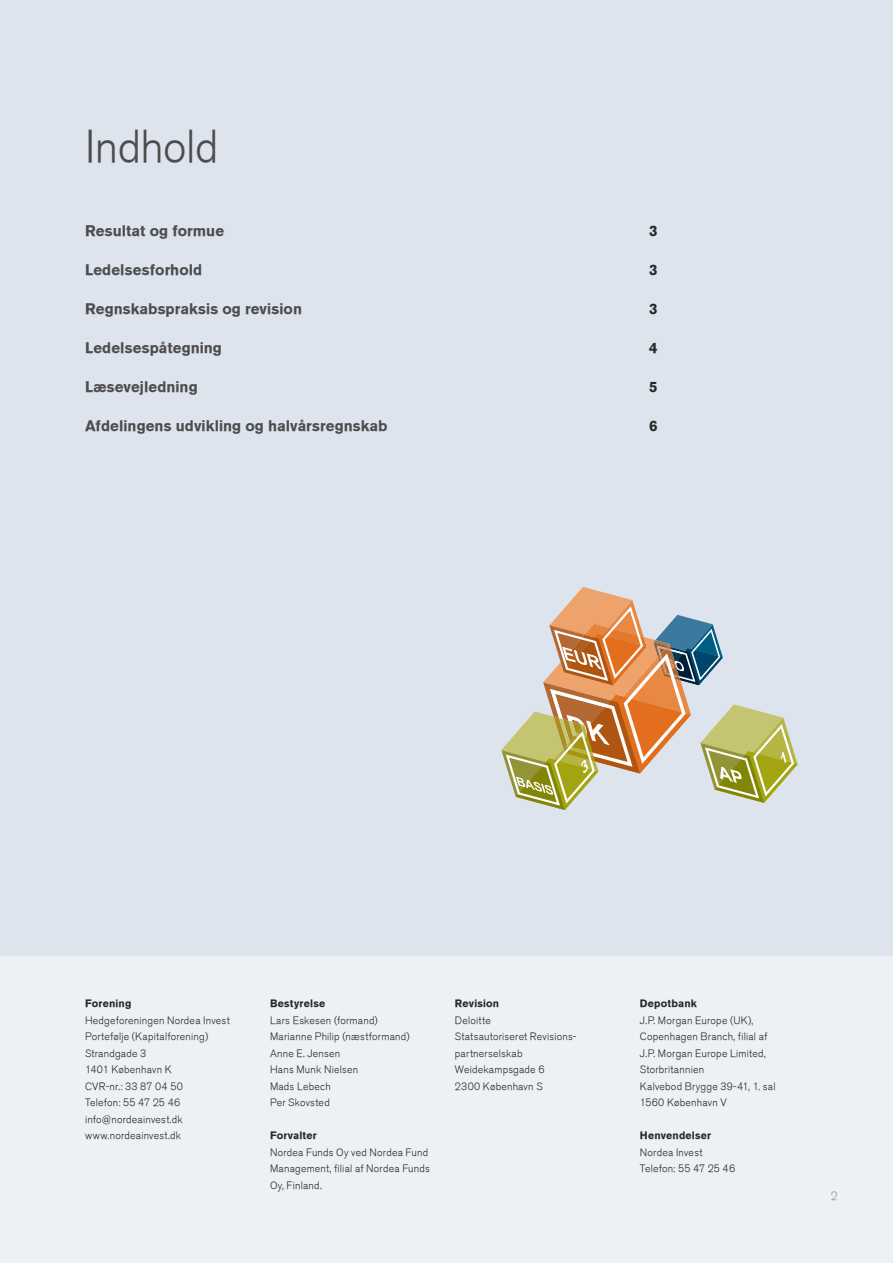
<style>
.page{position:relative;width:893px;height:1263px;background:#fff}
.page>*{position:absolute;margin:0;border:0;box-sizing:border-box;transform-origin:0 0}
.t1{font:300 45px "Akzidenz Grotesk Nordea";letter-spacing:-.01em;color:#4d4d4f}
.t2{font:700 15px "Akzidenz Grotesk Nordea";letter-spacing:.005em;color:#4d4d4f}
.t3{font:700 15px "Akzidenz Grotesk Nordea";color:#292829}
.t4{font:300 12px "Akzidenz Grotesk Nordea";color:#939598}
.t5{font:300 10.5px/16.5px "Akzidenz Grotesk Nordea";letter-spacing:.02em;color:#292829}
.t6{font:700 10.5px "Akzidenz Grotesk Nordea";letter-spacing:.02em;color:#292829}
.t7{font:300 10.5px "Akzidenz Grotesk Nordea";color:#939598}
</style>
<div class="page">
<div style="left:0;top:0;width:893px;height:957px;background:#dee4ed"></div>
<div style="left:0;top:957px;width:893px;height:306px;background:#edf1f6"></div>
<svg style="left:501px;top:587px;width:296px;height:223px;background:#cebfa4"></svg>
<h1 class="t1" style="left:85px;top:121px;width:135px">Indhold</h1>
<h2 class="t2" style="left:85px;top:222px;width:141px">Resultat og formue</h2>
<h2 class="t2" style="left:85px;top:261px;width:119px">Ledelsesforhold</h2>
<h2 class="t2" style="left:85px;top:300px;width:219px">Regnskabspraksis og revision</h2>
<h2 class="t2" style="left:85px;top:339px;width:138px">Ledelsespåtegning</h2>
<h2 class="t2" style="left:85px;top:378px;width:114px">Læsevejledning</h2>
<h2 class="t2" style="left:85px;top:417px;width:304px">Afdelingens udvikling og halvårsregnskab</h2>
<h2 class="t3" style="left:649px;top:222px;width:10px">3</h2>
<h2 class="t3" style="left:649px;top:261px;width:10px">3</h2>
<h2 class="t3" style="left:649px;top:300px;width:10px">3</h2>
<h2 class="t3" style="left:649px;top:339px;width:10px">4</h2>
<h2 class="t3" style="left:649px;top:378px;width:10px">5</h2>
<h2 class="t3" style="left:649px;top:417px;width:10px">6</h2>
<p class="t6" style="left:85px;top:997px;width:48px">Forening</p>
<p class="t5" style="left:85px;top:1012px;width:146px">Hedgeforeningen Nordea Invest<br>Portefølje (Kapitalforening)<br>Strandgade 3<br>1401 København K<br>CVR-nr.: 33 87 04 50<br>Telefon: 55 47 25 46 info@nordeainvest.dk www.nordeainvest.dk</p>
<p class="t6" style="left:270px;top:997px;width:57px">Bestyrelse</p>
<p class="t5" style="left:270px;top:1012px;width:141px">Lars Eskesen (formand)<br>Marianne Philip (næstformand)<br>Anne E. Jensen<br>Hans Munk Nielsen<br>Mads Lebech<br>Per Skovsted</p>
<p class="t6" style="left:270px;top:1129px;width:48px">Forvalter</p>
<p class="t5" style="left:270px;top:1144px;width:161px">Nordea Funds Oy ved Nordea Fund<br>Management, filial af Nordea Funds<br>Oy, Finland.</p>
<p class="t6" style="left:455px;top:997px;width:46px">Revision</p>
<p class="t5" style="left:455px;top:1012px;width:123px">Deloitte<br>Statsautoriseret Revisions&shy;partnerselskab<br>Weidekampsgade 6<br>2300 København S</p>
<p class="t6" style="left:640px;top:997px;width:59px">Depotbank</p>
<p class="t5" style="left:640px;top:1012px;width:137px">J.P. Morgan Europe (UK),<br>Copenhagen Branch, filial af<br>J.P. Morgan Europe Limited,<br>Storbritannien<br>Kalvebod Brygge 39-41, 1. sal<br>1560 København V</p>
<p class="t6" style="left:640px;top:1129px;width:73px">Henvendelser</p>
<p class="t5" style="left:640px;top:1144px;width:97px">Nordea Invest<br>Telefon: 55 47 25 46</p>
<p class="t4" style="left:831px;top:1189px;width:8px">2</p>
<p class="t7" style="left:832px;top:1190px;width:8px">2</p>
</div>
